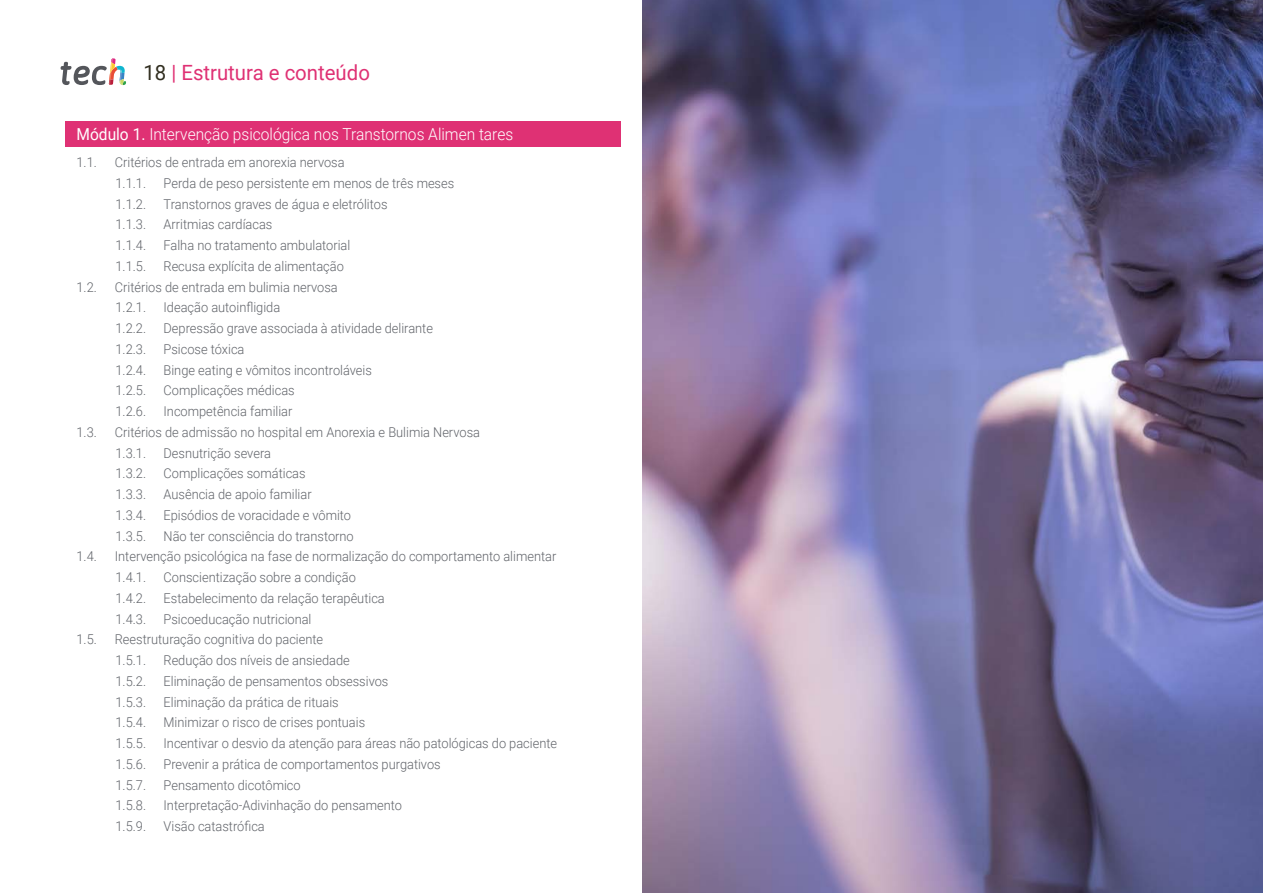
<style>
.page{position:relative;width:1263px;height:893px;background:#fff}
.page>*{position:absolute;margin:0;border:0;box-sizing:border-box;transform-origin:0 0}
.t1{font:21px "Roboto";color:#df3174}
.t2{font:300 16.5px "Roboto";color:#fff;scale:.94 1}
.t3{font:300 13.5px/20.7px "Roboto";color:#61646a;scale:.95 1}
.s1{color:#312e20}
.s2{color:#e03073}
.s3{font-weight:400}
</style>
<div class="page">
<img style="left:642px;top:0;width:621px;height:893px">
<svg style="left:61px;top:58px;width:65px;height:27px"></svg>
<div style="left:65px;top:121px;width:556px;height:25px;background:#df3174"></div>
<h1 class="t1" style="left:144px;top:57px;width:228px"><span class="s1">18</span> <span class="s2">|</span> Estrutura e conteúdo</h1>
<p class="t2" style="left:77px;top:123px;width:466px"><span class="s3">Módulo 1.</span> Intervenção psicológica nos Transtornos Alimen tares</p>
<p class="t3" style="left:77px;top:151px;width:23px">1.1.</p>
<p class="t3" style="left:115px;top:151px;width:243px">Critérios de entrada em anorexia nervosa<br>1.1.1.</p>
<p class="t3" style="left:164px;top:172px;width:307px">Perda de peso persistente em menos de três meses</p>
<p class="t3" style="left:116px;top:193px;width:34px">1.1.2.</p>
<p class="t3" style="left:164px;top:193px;width:237px">Transtornos graves de água e eletrólitos</p>
<p class="t3" style="left:116px;top:214px;width:34px">1.1.3.</p>
<p class="t3" style="left:164px;top:214px;width:116px">Arritmias cardíacas</p>
<p class="t3" style="left:116px;top:234px;width:34px">1.1.4.</p>
<p class="t3" style="left:164px;top:234px;width:198px">Falha no tratamento ambulatorial</p>
<p class="t3" style="left:116px;top:255px;width:34px">1.1.5.</p>
<p class="t3" style="left:164px;top:255px;width:191px">Recusa explícita de alimentação</p>
<p class="t3" style="left:77px;top:276px;width:23px">1.2.</p>
<p class="t3" style="left:115px;top:276px;width:236px">Critérios de entrada em bulimia nervosa<br>1.2.1.</p>
<p class="t3" style="left:164px;top:297px;width:124px">Ideação autoinfligida</p>
<p class="t3" style="left:116px;top:317px;width:34px">1.2.2.</p>
<p class="t3" style="left:164px;top:317px;width:285px">Depressão grave associada à atividade delirante</p>
<p class="t3" style="left:116px;top:338px;width:34px">1.2.3.</p>
<p class="t3" style="left:164px;top:338px;width:87px">Psicose tóxica</p>
<p class="t3" style="left:116px;top:359px;width:34px">1.2.4.</p>
<p class="t3" style="left:164px;top:359px;width:221px">Binge eating e vômitos incontroláveis</p>
<p class="t3" style="left:116px;top:380px;width:34px">1.2.5.</p>
<p class="t3" style="left:164px;top:380px;width:140px">Complicações médicas</p>
<p class="t3" style="left:116px;top:400px;width:34px">1.2.6.</p>
<p class="t3" style="left:164px;top:400px;width:137px">Incompetência familiar</p>
<p class="t3" style="left:77px;top:421px;width:23px">1.3.</p>
<p class="t3" style="left:115px;top:421px;width:386px">Critérios de admissão no hospital em Anorexia e Bulimia Nervosa<br>1.3.1.</p>
<p class="t3" style="left:164px;top:442px;width:115px">Desnutrição severa</p>
<p class="t3" style="left:116px;top:463px;width:34px">1.3.2.</p>
<p class="t3" style="left:164px;top:463px;width:151px">Complicações somáticas</p>
<p class="t3" style="left:116px;top:483px;width:34px">1.3.3.</p>
<p class="t3" style="left:164px;top:483px;width:157px">Ausência de apoio familiar</p>
<p class="t3" style="left:116px;top:504px;width:34px">1.3.4.</p>
<p class="t3" style="left:164px;top:504px;width:199px">Episódios de voracidade e vômito</p>
<p class="t3" style="left:116px;top:525px;width:34px">1.3.5.</p>
<p class="t3" style="left:164px;top:525px;width:202px">Não ter consciência do transtorno</p>
<p class="t3" style="left:77px;top:546px;width:23px">1.4.</p>
<p class="t3" style="left:115px;top:546px;width:466px">Intervenção psicológica na fase de normalização do comportamento alimentar<br>1.4.1.</p>
<p class="t3" style="left:164px;top:566px;width:204px">Conscientização sobre a condição</p>
<p class="t3" style="left:116px;top:587px;width:34px">1.4.2.</p>
<p class="t3" style="left:164px;top:587px;width:234px">Estabelecimento da relação terapêutica</p>
<p class="t3" style="left:116px;top:608px;width:34px">1.4.3.</p>
<p class="t3" style="left:164px;top:608px;width:157px">Psicoeducação nutricional</p>
<p class="t3" style="left:77px;top:629px;width:23px">1.5.</p>
<p class="t3" style="left:115px;top:629px;width:221px">Reestruturação cognitiva do paciente<br>1.5.1.</p>
<p class="t3" style="left:164px;top:649px;width:198px">Redução dos níveis de ansiedade</p>
<p class="t3" style="left:116px;top:670px;width:34px">1.5.2.</p>
<p class="t3" style="left:164px;top:670px;width:238px">Eliminação de pensamentos obsessivos</p>
<p class="t3" style="left:116px;top:691px;width:34px">1.5.3.</p>
<p class="t3" style="left:164px;top:691px;width:186px">Eliminação da prática de rituais</p>
<p class="t3" style="left:116px;top:712px;width:34px">1.5.4.</p>
<p class="t3" style="left:164px;top:712px;width:214px">Minimizar o risco de crises pontuais</p>
<p class="t3" style="left:116px;top:732px;width:34px">1.5.5.</p>
<p class="t3" style="left:164px;top:732px;width:416px">Incentivar o desvio da atenção para áreas não patológicas do paciente</p>
<p class="t3" style="left:116px;top:753px;width:34px">1.5.6.</p>
<p class="t3" style="left:164px;top:753px;width:293px">Prevenir a prática de comportamentos purgativos</p>
<p class="t3" style="left:116px;top:774px;width:34px">1.5.7.</p>
<p class="t3" style="left:164px;top:774px;width:146px">Pensamento dicotômico</p>
<p class="t3" style="left:116px;top:795px;width:34px">1.5.8.</p>
<p class="t3" style="left:164px;top:795px;width:252px">Interpretação-Adivinhação do pensamento</p>
<p class="t3" style="left:116px;top:815px;width:34px">1.5.9.</p>
<p class="t3" style="left:164px;top:815px;width:108px">Visão catastrófica</p>
</div>
